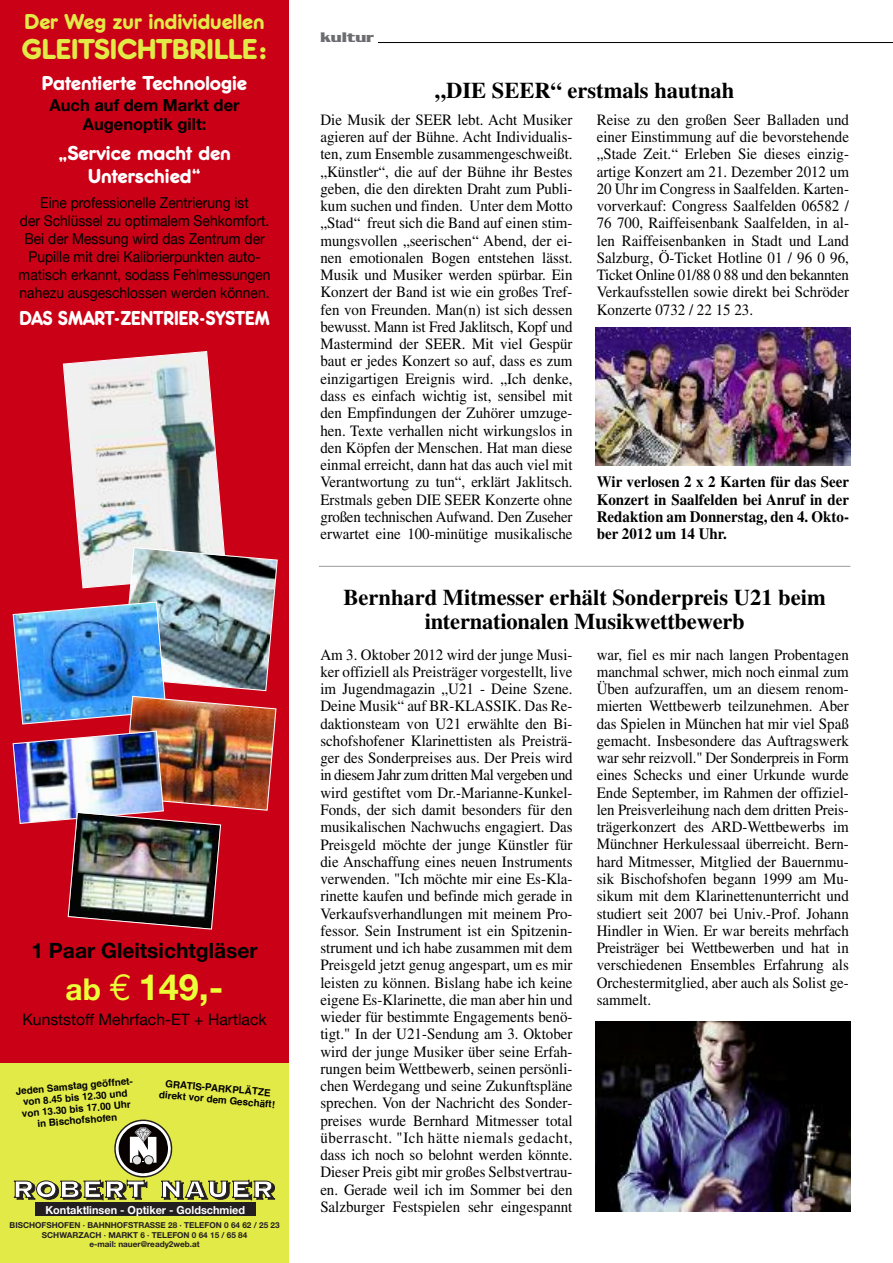
<style>
.page{position:relative;width:893px;height:1263px;background:#fff}
.page>*{position:absolute;margin:0;border:0;box-sizing:border-box;transform-origin:0 0}
.t1{font:700 36px "Helvetica Neue";color:#ebff38}
.t2{font:500 30px "Frankfurter D";color:#e2ea47}
.t3{font:700 22.5px/24px "Times";color:#000;text-align:center}
.t4{font:500 22.5px "Frankfurter D";color:#e2ea47}
.t5{font:500 21px/22.5px "Frankfurter D";color:#fff;text-align:center}
.t6{font:500 21px "Frankfurter D";color:#fff;scale:.9 1}
.t7{font:700 21px "Helvetica Neue";color:#000}
.t8{font:700 16.5px/19.5px "Helvetica Neue";color:#000;text-align:center}
.t9{font:15.75px/17.2px "Times";color:#000;text-align:justify;scale:.95 1}
.t10{font:700 15.75px/17.2px "Times";color:#000;text-align:justify;scale:.95 1}
.t11{font:15.75px "Helvetica Neue";color:#000}
.t12{font:15px/18px "Helvetica Neue";color:#000;text-align:center;scale:.92 1}
.t13{font:700 15px "Serpentine";color:#6b6c6f}
.t14{font:700 11.1px "Helvetica Neue";color:#fff}
.t15{font:700 9.9px/11.6px "Helvetica";color:#000;text-align:center}
.t16{font:700 8.25px/9.9px "Helvetica Neue";color:#231f20;text-align:center}
.s1{font-size:30px}
.s2{font-family:"Euro Mono";font-weight:400;font-size:37.5px}
</style>
<div class="page">
<hr style="left:353px;top:42px;width:540px;height:1px;background:#000">
<div style="left:319px;top:30px;width:58px;height:29px;background:#fff"></div>
<img style="left:595px;top:327px;width:255px;height:138px">
<div style="left:0;top:0;width:289px;height:1263px;background:#ca0016"></div>
<div style="left:0;top:1063px;width:289px;height:200px;background:#e2ea47"></div>
<div style="left:35px;top:1203px;width:220px;height:13px;background:#231f20"></div>
<svg style="left:13px;top:1119px;width:262px;height:82px"></svg>
<img style="left:12px;top:351px;width:266px;height:579px">
<hr style="left:319px;top:566px;width:531px;height:1px;background:#999">
<img style="left:595px;top:1021px;width:255px;height:190px">
<h3 class="t4" style="left:25px;top:8px;width:242px">Der Weg zur individuellen</h3>
<h2 class="t2" style="left:22px;top:31px;width:247px">GLEITSICHTBRILLE:</h2>
<h3 class="t5" style="left:42px;top:72px;width:207px">Patentierte Technologie</h3>
<p class="t8" style="left:50px;top:95px;width:192px">Auch auf dem Markt der<br>Augenoptik gilt:</p>
<h3 class="t5" style="left:58px;top:142px;width:174px">„Service macht den<br>Unterschied“</h3>
<p class="t12" style="left:19px;top:194px;width:275px">Eine professionelle Zentrierung ist<br>der Schlüssel zu optimalem Sehkomfort.<br>Bei der Messung wird das Zentrum der Pupille mit drei Kalibrierpunkten auto&shy;matisch erkannt, sodass Fehlmessungen nahezu ausgeschlossen werden können.</p>
<h3 class="t6" style="left:19px;top:306px;width:280px">DAS SMART-ZENTRIER-SYSTEM</h3>
<h3 class="t7" style="left:31px;top:938px;width:228px">1 Paar Gleitsichtgläser</h3>
<h1 class="t1" style="left:66px;top:965px;width:159px"><span class="s1">ab</span> <span class="s2">€</span> 149,-</h1>
<p class="t11" style="left:22px;top:1010px;width:246px">Kunststoff Mehrfach-ET + Hartlack</p>
<p class="t15" style="left:15px;top:1086px;width:118px;rotate:-5deg">Jeden Samstag geöffnet&shy;von 8.45 bis 12.30 und von 13.30 bis 17.00 Uhr in Bischofshofen</p>
<p class="t15" style="left:166px;top:1078px;width:107px;rotate:5deg">GRATIS-PARKPLÄTZE</p>
<p class="t15" style="left:160px;top:1089px;width:118px;rotate:5deg">direkt vor dem Geschäft!</p>
<p class="t14" style="left:45px;top:1203px;width:201px">Kontaktlinsen - Optiker - Goldschmied</p>
<p class="t16" style="left:10px;top:1220px;width:271px">BISCHOFSHOFEN · BAHNHOFSTRASSE 28 · TELEFON 0 64 62 / 25 23<br>SCHWARZACH · MARKT 6 · TELEFON 0 64 15 / 65 84<br>e-mail: nauer@ready2web.at</p>
<p class="t13" style="left:320px;top:28px;width:55px">kultur</p>
<h3 class="t3" style="left:435px;top:80px;width:301px">„DIE SEER“ erstmals hautnah</h3>
<p class="t9" style="left:320px;top:113px;width:267px">Die Musik der SEER lebt. Acht Musiker agieren auf der Bühne. Acht Individualis&shy;ten, zum Ensemble zusammengeschweißt. „Künstler“, die auf der Bühne ihr Bestes geben, die den direkten Draht zum Publi&shy;kum suchen und finden. Unter dem Motto „Stad“ freut sich die Band auf einen stim&shy;mungsvollen „seerischen“ Abend, der ei&shy;nen emotionalen Bogen entstehen lässt.<br>Musik und Musiker werden spürbar. Ein Konzert der Band ist wie ein großes Tref&shy;fen von Freunden. Man(n) ist sich dessen bewusst. Mann ist Fred Jaklitsch, Kopf und Mastermind der SEER. Mit viel Gespür baut er jedes Konzert so auf, dass es zum einzigartigen Ereignis wird. „Ich denke, dass es einfach wichtig ist, sensibel mit den Empfindungen der Zuhörer umzuge&shy;hen. Texte verhallen nicht wirkungslos in den Köpfen der Menschen. Hat man diese einmal erreicht, dann hat das auch viel mit Verantwortung zu tun“, erklärt Jaklitsch.<br>Erstmals geben DIE SEER Konzerte ohne großen technischen Aufwand. Den Zuseher erwartet eine 100-minütige musikalische</p>
<p class="t9" style="left:597px;top:113px;width:267px">Reise zu den großen Seer Balladen und einer Einstimmung auf die bevorstehende „Stade Zeit.“ Erleben Sie dieses einzig&shy;artige Konzert am 21. Dezember 2012 um 20 Uhr im Congress in Saalfelden. Karten&shy;vorverkauf: Congress Saalfelden 06582 / 76 700, Raiffeisenbank Saalfelden, in al&shy;len Raiffeisenbanken in Stadt und Land Salzburg, Ö-Ticket Hotline 01 / 96 0 96, Ticket Online 01/88 0 88 und den bekannten Verkaufsstellen sowie direkt bei Schröder Konzerte 0732 / 22 15 23.</p>
<p class="t10" style="left:597px;top:475px;width:267px">Wir verlosen 2 x 2 Karten für das Seer Konzert in Saalfelden bei Anruf in der Redaktion am Donnerstag, den 4. Okto&shy;ber 2012 um 14 Uhr.</p>
<h3 class="t3" style="left:344px;top:588px;width:484px">Bernhard Mitmesser erhält Sonderpreis U21 beim internationalen Musikwettbewerb</h3>
<p class="t9" style="left:320px;top:647px;width:267px">Am 3. Oktober 2012 wird der junge Musi&shy;ker offiziell als Preisträger vorgestellt, live im Jugendmagazin „U21 - Deine Szene.<br>Deine Musik“ auf BR-KLASSIK. Das Re&shy;daktionsteam von U21 erwählte den Bi&shy;schofshofener Klarinettisten als Preisträ&shy;ger des Sonderpreises aus. Der Preis wird in diesem Jahr zum dritten Mal vergeben und wird gestiftet vom Dr.-Marianne-Kunkel-Fonds, der sich damit besonders für den musikalischen Nachwuchs engagiert. Das Preisgeld möchte der junge Künstler für die Anschaffung eines neuen Instruments verwenden. "Ich möchte mir eine Es-Kla&shy;rinette kaufen und befinde mich gerade in Verkaufsverhandlungen mit meinem Pro&shy;fessor. Sein Instrument ist ein Spitzenin&shy;strument und ich habe zusammen mit dem Preisgeld jetzt genug angespart, um es mir leisten zu können. Bislang habe ich keine eigene Es-Klarinette, die man aber hin und wieder für bestimmte Engagements benö&shy;tigt." In der U21-Sendung am 3. Oktober wird der junge Musiker über seine Erfah&shy;rungen beim Wettbewerb, seinen persönli&shy;chen Werdegang und seine Zukunftspläne sprechen. Von der Nachricht des Sonder&shy;preises wurde Bernhard Mitmesser total überrascht. "Ich hätte niemals gedacht, dass ich noch so belohnt werden könnte.<br>Dieser Preis gibt mir großes Selbstvertrau&shy;en. Gerade weil ich im Sommer bei den Salzburger Festspielen sehr eingespannt</p>
<p class="t9" style="left:597px;top:647px;width:267px">war, fiel es mir nach langen Probentagen manchmal schwer, mich noch einmal zum Üben aufzuraffen, um an diesem renom&shy;mierten Wettbewerb teilzunehmen. Aber das Spielen in München hat mir viel Spaß gemacht. Insbesondere das Auftragswerk war sehr reizvoll." Der Sonderpreis in Form eines Schecks und einer Urkunde wurde Ende September, im Rahmen der offiziel&shy;len Preisverleihung nach dem dritten Preis&shy;trägerkonzert des ARD-Wettbewerbs im Münchner Herkulessaal überreicht. Bern&shy;hard Mitmesser, Mitglied der Bauernmu&shy;sik Bischofshofen begann 1999 am Mu&shy;sikum mit dem Klarinettenunterricht und studiert seit 2007 bei Univ.-Prof. Johann Hindler in Wien. Er war bereits mehrfach Preisträger bei Wettbewerben und hat in verschiedenen Ensembles Erfahrung als Orchestermitglied, aber auch als Solist ge&shy;sammelt.</p>
</div>
